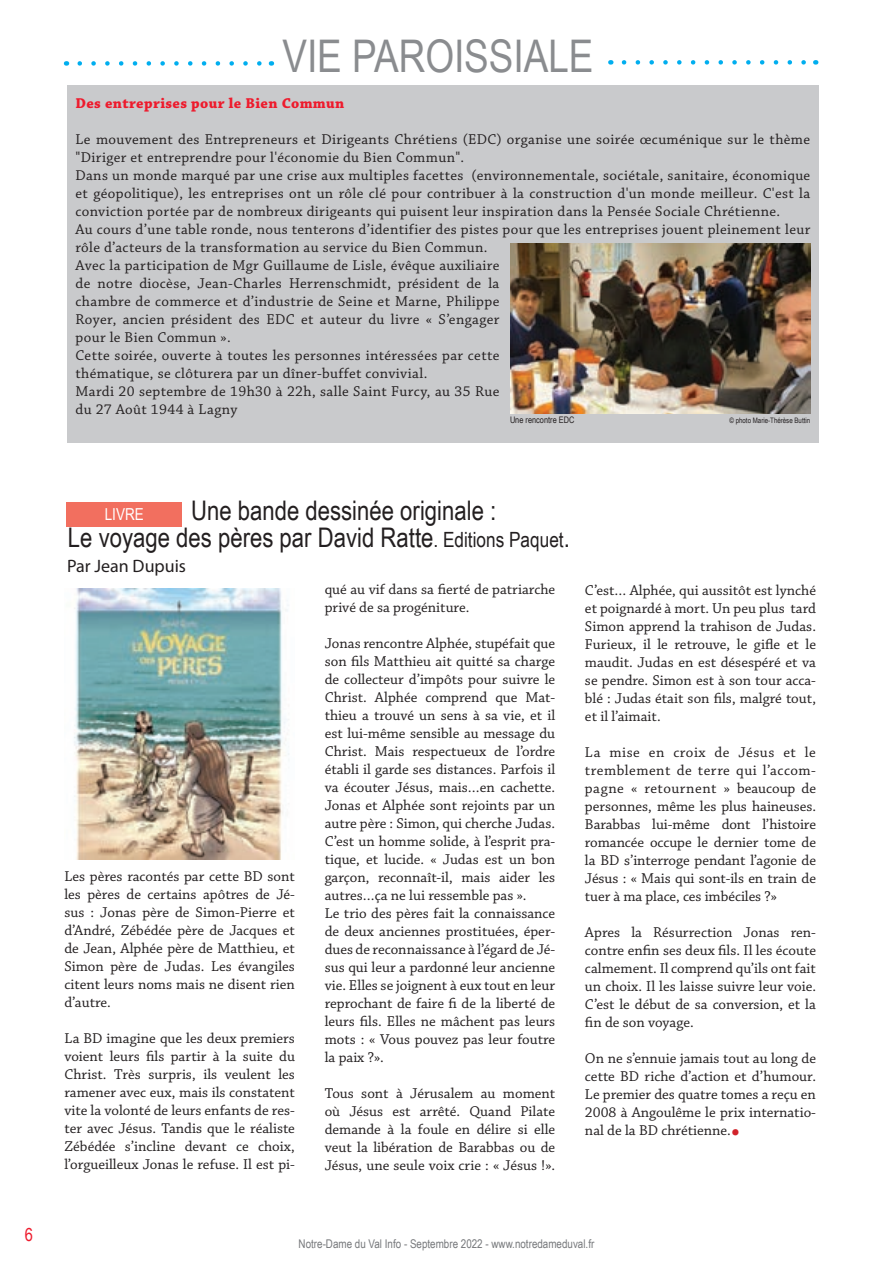
<style>
.page{position:relative;width:893px;height:1263px;background:#fff}
.page>*{position:absolute;margin:0;border:0;box-sizing:border-box;transform-origin:0 0}
.t1{font:45px "Arial Narrow";color:#8a8c8f}
.t2{font:27px/27px "Arial Narrow";color:#231f20}
.t3{font:18px "Myriad Pro";color:#231f20}
.t4{font:18px "Arial Narrow";color:#ee1b2d}
.t5{font:16.5px "Arial Narrow";color:#fff}
.t6{font:15px/18px "Chaparral Pro";letter-spacing:.005em;color:#231f20;text-align:justify}
.t7{font:15px/18px "Chaparral Pro";letter-spacing:.025em;color:#231f20}
.t8{font:700 15px "Chaparral Pro";letter-spacing:.025em;color:#ee1b2d}
.t9{font:12px "Arial Narrow";color:#76787b}
.t10{font:9px "Arial Narrow";color:#231f20}
.t11{font:7.5px "Arial Narrow";color:#231f20}
.s1{font-size:21px}
.s2{font-size:30px;color:#d1232a}
</style>
<div class="page">
<svg style="left:80px;top:61px;width:182px;height:5px"></svg>
<svg style="left:624px;top:60px;width:182px;height:5px"></svg>
<div style="left:67px;top:86px;width:752px;height:357px;background:#c9cacc"></div>
<img style="left:510px;top:244px;width:301px;height:170px">
<div style="left:67px;top:502px;width:115px;height:24px;background:#f26f5f"></div>
<img style="left:74px;top:588px;width:215px;height:272px">
<p class="t4" style="left:25px;top:1221px;width:10px">6</p>
<h1 class="t1" style="left:282px;top:23px;width:313px">VIE PAROISSIALE</h1>
<p class="t8" style="left:76px;top:94px;width:270px">Des entreprises pour le Bien Commun</p>
<p class="t7" style="left:76px;top:131px;width:736px">Le mouvement des Entrepreneurs et Dirigeants Chrétiens (EDC) organise une soirée œcuménique sur le thème "Diriger et entreprendre pour l'économie du Bien Commun".<br>Dans un monde marqué par une crise aux multiples facettes (environnementale, sociétale, sanitaire, économique et géopolitique), les entreprises ont un rôle clé pour contribuer à la construction d'un monde meilleur. C'est la conviction portée par de nombreux dirigeants qui puisent leur inspiration dans la Pensée Sociale Chrétienne.<br>Au cours d’une table ronde, nous tenterons d’identifier des pistes pour que les entreprises jouent pleinement leur rôle d’acteurs de la transformation au service du Bien Commun.<br>Avec la participation de Mgr Guillaume de Lisle, évêque auxiliaire<br>de notre diocèse, Jean-Charles Herrenschmidt, président de la<br>chambre de commerce et d’industrie de Seine et Marne, Philippe<br>Royer, ancien président des EDC et auteur du livre « S’engager<br>pour le Bien Commun ».<br>Cette soirée, ouverte à toutes les personnes intéressées par cette<br>thématique, se clôturera par un dîner-buffet convivial.<br>Mardi 20 septembre de 19h30 à 22h, salle Saint Furcy, au 35 Rue<br>du 27 Août 1944 à Lagny</p>
<p class="t10" style="left:510px;top:413px;width:66px">Une rencontre EDC</p>
<p class="t11" style="left:729px;top:414px;width:82px">© photo Marie-Thérèse Buttin</p>
<h2 class="t2" style="left:68px;top:496px;width:503px;text-indent:123px">Une bande dessinée originale :<br>Le voyage des pères par David Ratte<span class="s1">. Editions Paquet</span>.</h2>
<p class="t5" style="left:105px;top:502px;width:41px">LIVRE</p>
<p class="t3" style="left:67px;top:555px;width:121px">Par Jean Dupuis</p>
<p class="t6" style="left:64px;top:867px;width:232px">Les pères racontés par cette BD sont les pères de certains apôtres de Jé&shy;sus : Jonas père de Simon-Pierre et d’André, Zébédée père de Jacques et de Jean, Alphée père de Matthieu, et Simon père de Judas. Les évangiles citent leurs noms mais ne disent rien d’autre.</p>
<p class="t6" style="left:64px;top:1029px;width:232px">La BD imagine que les deux premiers voient leurs fils partir à la suite du Christ. Très surpris, ils veulent les ramener avec eux, mais ils constatent vite la volonté de leurs enfants de res&shy;ter avec Jésus. Tandis que le réaliste Zébédée s’incline devant ce choix, l’orgueilleux Jonas le refuse. Il est pi-</p>
<p class="t6" style="left:325px;top:581px;width:232px">qué au vif dans sa fierté de patriarche privé de sa progéniture.</p>
<p class="t6" style="left:325px;top:635px;width:232px;text-align:left">Jonas rencontre Alphée, stupéfait que son fils Matthieu ait quitté sa charge de collecteur d’impôts pour suivre le Christ. Alphée comprend que Mat&shy;thieu a trouvé un sens à sa vie, et il est lui-même sensible au message du Christ. Mais respectueux de l’ordre établi il garde ses distances. Parfois il va écouter Jésus, mais…en cachette.<br>Jonas et Alphée sont rejoints par un autre père : Simon, qui cherche Judas.<br>C’est un homme solide, à l’esprit pra&shy;tique, et lucide. « Judas est un bon garçon, reconnaît-il, mais aider les autres…ça ne lui ressemble pas ».<br>Le trio des pères fait la connaissance de deux anciennes prostituées, éper&shy;dues de reconnaissance à l’égard de Jé&shy;sus qui leur a pardonné leur ancienne vie. Elles se joignent à eux tout en leur reprochant de faire fi de la liberté de leurs fils. Elles ne mâchent pas leurs mots : « Vous pouvez pas leur foutre la paix ?».</p>
<p class="t6" style="left:325px;top:1085px;width:232px">Tous sont à Jérusalem au moment où Jésus est arrêté. Quand Pilate demande à la foule en délire si elle veut la libération de Barabbas ou de Jésus, une seule voix crie : « Jésus !».</p>
<p class="t6" style="left:585px;top:582px;width:233px">C’est… Alphée, qui aussitôt est lynché et poignardé à mort. Un peu plus tard Simon apprend la trahison de Judas.<br>Furieux, il le retrouve, le gifle et le maudit. Judas en est désespéré et va se pendre. Simon est à son tour acca&shy;blé : Judas était son fils, malgré tout, et il l’aimait.</p>
<p class="t6" style="left:585px;top:744px;width:233px">La mise en croix de Jésus et le tremblement de terre qui l’accom&shy;pagne « retournent » beaucoup de personnes, même les plus haineuses.<br>Barabbas lui-même dont l’histoire romancée occupe le dernier tome de la BD s’interroge pendant l’agonie de Jésus : « Mais qui sont-ils en train de tuer à ma place, ces imbéciles ?»</p>
<p class="t6" style="left:585px;top:924px;width:233px">Apres la Résurrection Jonas ren&shy;contre enfin ses deux fils. Il les écoute calmement. Il comprend qu’ils ont fait un choix. Il les laisse suivre leur voie.<br>C’est le début de sa conversion, et la fin de son voyage.</p>
<p class="t6" style="left:585px;top:1050px;width:233px">On ne s’ennuie jamais tout au long de cette BD riche d’action et d’humour.<br>Le premier des quatre tomes a reçu en 2008 à Angoulême le prix internatio&shy;nal de la BD chrétienne.<span class="s2">•</span></p>
<p class="t9" style="left:299px;top:1235px;width:297px">Notre-Dame du Val Info - Septembre 2022 - www.notredameduval.fr</p>
</div>
